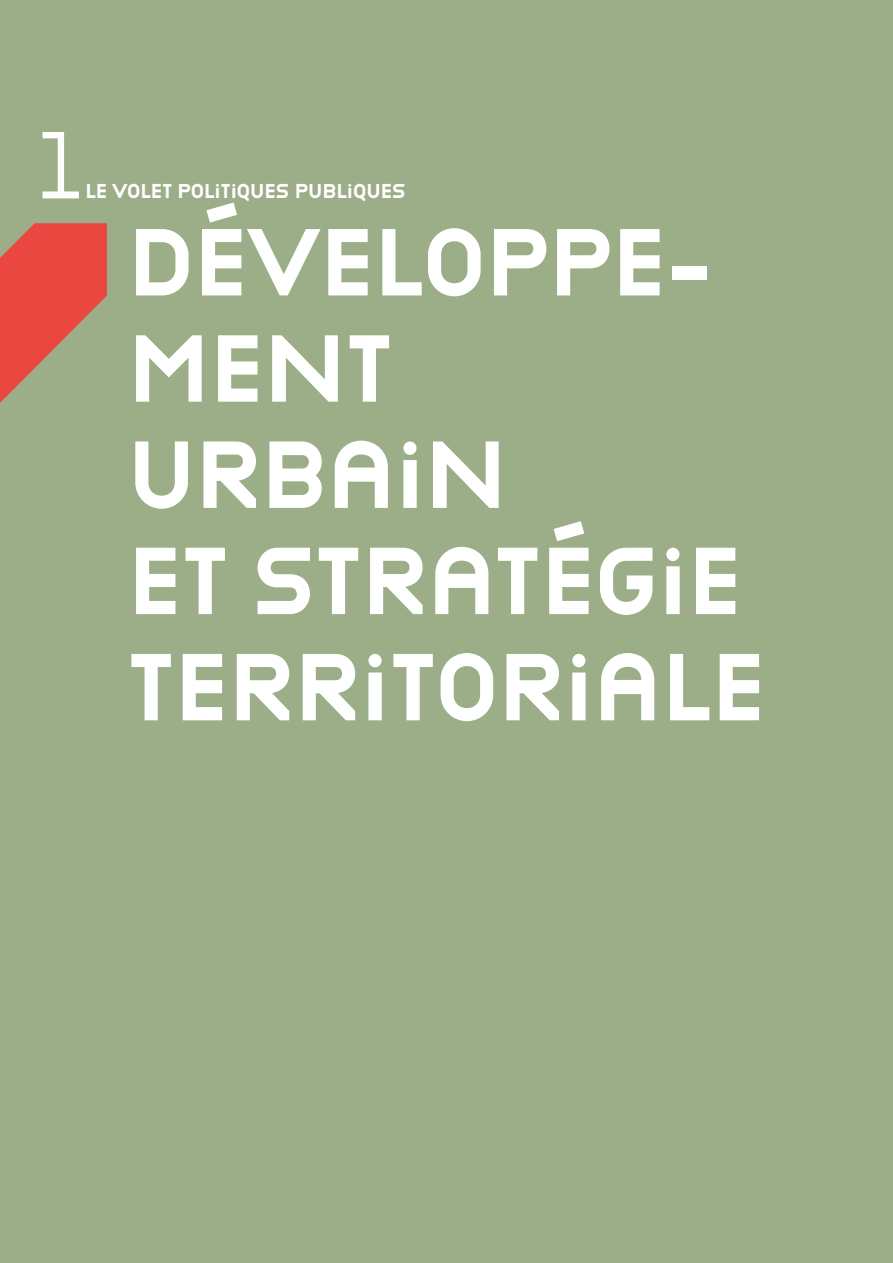
<style>
.page{position:relative;width:893px;height:1263px;background:#9cae88}
.page>*{position:absolute;margin:0;border:0;box-sizing:border-box;transform-origin:0 0}
.t1{font:700 88.5px/106.2px "Victoire";color:#fff}
.t2{font:88.5px "Victoire";color:#fff}
.t3{font:700 18.75px "Victoire";color:#fff}
</style>
<div class="page">
<svg style="left:0;top:223px;width:107px;height:180px"></svg>
<p class="t2" style="left:38px;top:102px;width:43px">1</p>
<p class="t3" style="left:85px;top:178px;width:322px">LE VOLET POLITIQUES PUBLIQUES</p>
<p class="t1" style="left:128px;top:205px;width:639px">DÉVELOPPE-<br>MENT<br>URBAIN<br>ET STRATÉGIE<br>TERRITORIALE</p>
</div>
